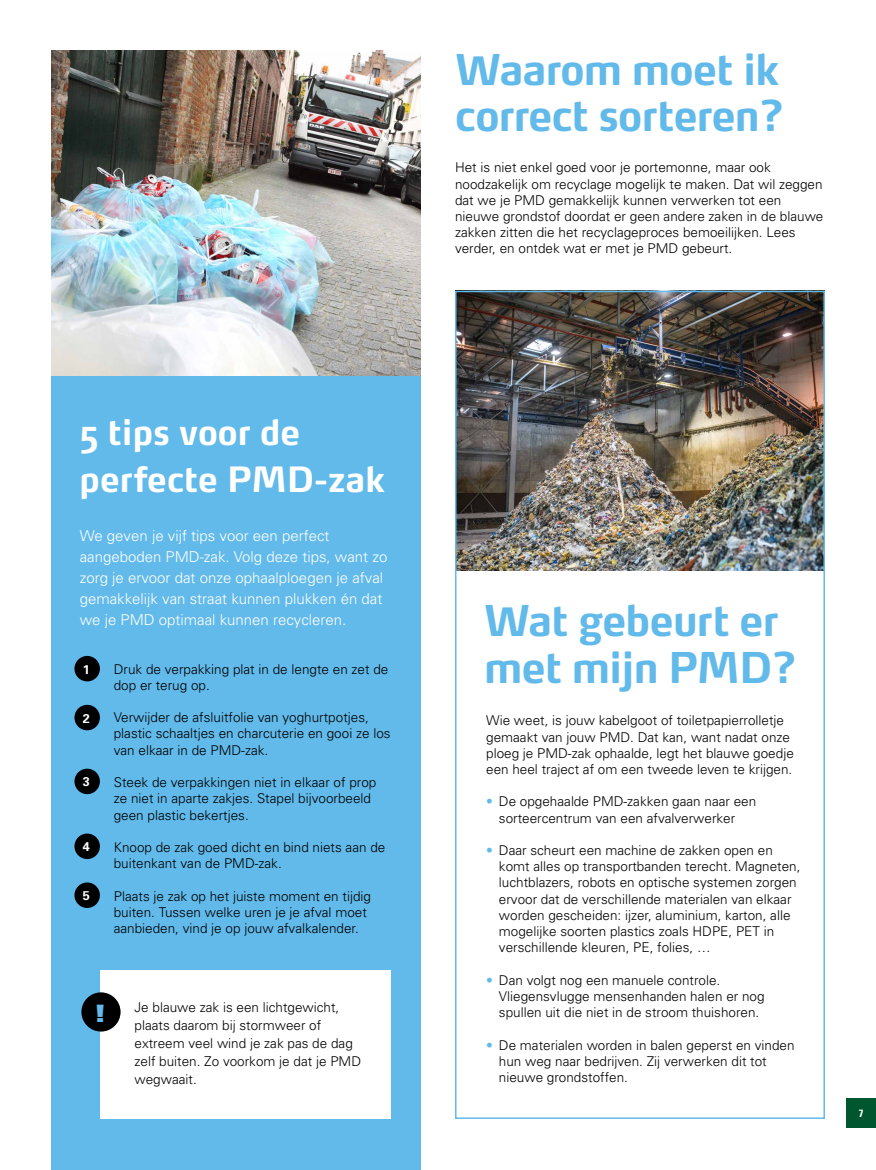
<style>
.page{position:relative;width:876px;height:1170px;background:#fff}
.page>*{position:absolute;margin:0;border:0;box-sizing:border-box;transform-origin:0 0}
.t1{font:700 42px/46.5px "Max Pro";letter-spacing:-.02em;color:#62baea;scale:.96 1}
.t2{font:700 34.5px/46.5px "Max Pro";color:#fff;scale:.96 1}
.t3{font:900 24px "Univers";color:#62baea}
.t4{font:300 15px/21px "Univers";color:#fff}
.t5{font:300 13.5px/16.2px "Univers";color:#000}
.t6{font:700 12.75px "Univers";color:#fff}
.t7{font:700 condensed 10.5px "Univers";color:#fff}
.s1{color:#62baea}
</style>
<div class="page">
<div style="left:51px;top:376px;width:370px;height:793px;background:#62baea"></div>
<div style="left:846px;top:1098px;width:30px;height:29px;background:#00562f"></div>
<img style="left:51px;top:51px;width:370px;height:325px">
<img style="left:458px;top:294px;width:364px;height:276px">
<div style="left:455px;top:291px;width:370px;height:827px;border:2px solid #62baea"></div>
<div style="left:100px;top:969px;width:290px;height:149px;background:#fff"></div>
<div style="left:81px;top:992px;width:40px;height:39px;background:#000;border-radius:50%"></div>
<div style="left:74px;top:656px;width:26px;height:25px;background:#000;border-radius:50%"></div>
<div style="left:74px;top:704px;width:26px;height:26px;background:#000;border-radius:50%"></div>
<div style="left:74px;top:768px;width:26px;height:26px;background:#000;border-radius:50%"></div>
<div style="left:74px;top:833px;width:26px;height:26px;background:#000;border-radius:50%"></div>
<div style="left:74px;top:882px;width:26px;height:25px;background:#000;border-radius:50%"></div>
<h2 class="t2" style="left:79px;top:408px;width:320px">5 tips voor de perfecte PMD-zak</h2>
<p class="t4" style="left:80px;top:525px;width:309px">We geven je vijf tips voor een perfect aangeboden PMD-zak. Volg deze tips, want zo zorg je ervoor dat onze ophaalploegen je afval gemakkelijk van straat kunnen plukken én dat we je PMD optimaal kunnen recycleren.</p>
<p class="t5" style="left:114px;top:660px;width:276px;text-indent:-34px">1. Druk de verpakking plat in de lengte en zet de dop er terug op.</p>
<p class="t5" style="left:114px;top:709px;width:278px;text-indent:-34px">2. Verwijder de afsluitfolie van yoghurtpotjes, plastic schaaltjes en charcuterie en gooi ze los van elkaar in de PMD-zak.</p>
<p class="t5" style="left:114px;top:774px;width:264px;text-indent:-34px">3. Steek de verpakkingen niet in elkaar of prop ze niet in aparte zakjes. Stapel bijvoorbeeld geen plastic bekertjes.</p>
<p class="t5" style="left:114px;top:839px;width:273px;text-indent:-34px">4. Knoop de zak goed dicht en bind niets aan de buitenkant van de PMD-zak.</p>
<p class="t5" style="left:114px;top:887px;width:259px;text-indent:-34px">5. Plaats je zak op het juiste moment en tijdig buiten. Tussen welke uren je je afval moet aanbieden, vind je op jouw afvalkalender.</p>
<p class="t6" style="left:83px;top:661px;width:9px">1</p>
<p class="t6" style="left:83px;top:710px;width:9px">2</p>
<p class="t6" style="left:83px;top:774px;width:9px">3</p>
<p class="t6" style="left:83px;top:839px;width:9px">4</p>
<p class="t6" style="left:83px;top:888px;width:9px">5</p>
<h3 class="t3" style="left:96px;top:997px;width:10px">!</h3>
<p class="t5" style="left:135px;top:998px;width:228px;line-height:18px">Je blauwe zak is een lichtgewicht, plaats daarom bij stormweer of extreem veel wind je zak pas de dag zelf buiten. Zo voorkom je dat je PMD wegwaait.</p>
<h1 class="t1" style="left:455px;top:46px;width:344px">Waarom moet ik correct sorteren?</h1>
<p class="t5" style="left:455px;top:159px;width:370px">Het is niet enkel goed voor je portemonne, maar ook noodzakelijk om recyclage mogelijk te maken. Dat wil zeggen dat we je PMD gemakkelijk kunnen verwerken tot een nieuwe grondstof doordat er geen andere zaken in de blauwe zakken zitten die het recyclageproces bemoeilijken. Lees verder, en ontdek wat er met je PMD gebeurt.</p>
<h1 class="t1" style="left:484px;top:597px;width:327px">Wat gebeurt er met mijn PMD?</h1>
<p class="t5" style="left:486px;top:712px;width:309px">Wie weet, is jouw kabelgoot of toiletpapierrolletje gemaakt van jouw PMD. Dat kan, want nadat onze ploeg je PMD-zak ophaalde, legt het blauwe goedje een heel traject af om een tweede leven te krijgen.</p>
<p class="t5" style="left:499px;top:793px;width:259px;text-indent:-13px"><span class="s1">•</span> De opgehaalde PMD-zakken gaan naar een sorteercentrum van een afvalverwerker</p>
<p class="t5" style="left:499px;top:842px;width:303px;text-indent:-13px"><span class="s1">•</span> Daar scheurt een machine de zakken open en komt alles op transportbanden terecht. Magneten, luchtblazers, robots en optische systemen zorgen ervoor dat de verschillende materialen van elkaar worden gescheiden: ijzer, aluminium, karton, alle mogelijke soorten plastics zoals HDPE, PET in verschillende kleuren, PE, folies, …</p>
<p class="t5" style="left:499px;top:971px;width:267px;text-indent:-13px"><span class="s1">•</span> Dan volgt nog een manuele controle.<br>Vliegensvlugge mensenhanden halen er nog spullen uit die niet in de stroom thuishoren.</p>
<p class="t5" style="left:499px;top:1036px;width:297px;text-indent:-13px"><span class="s1">•</span> De materialen worden in balen geperst en vinden hun weg naar bedrijven. Zij verwerken dit tot nieuwe grondstoffen.</p>
<p class="t7" style="left:859px;top:1106px;width:6px">7</p>
</div>
